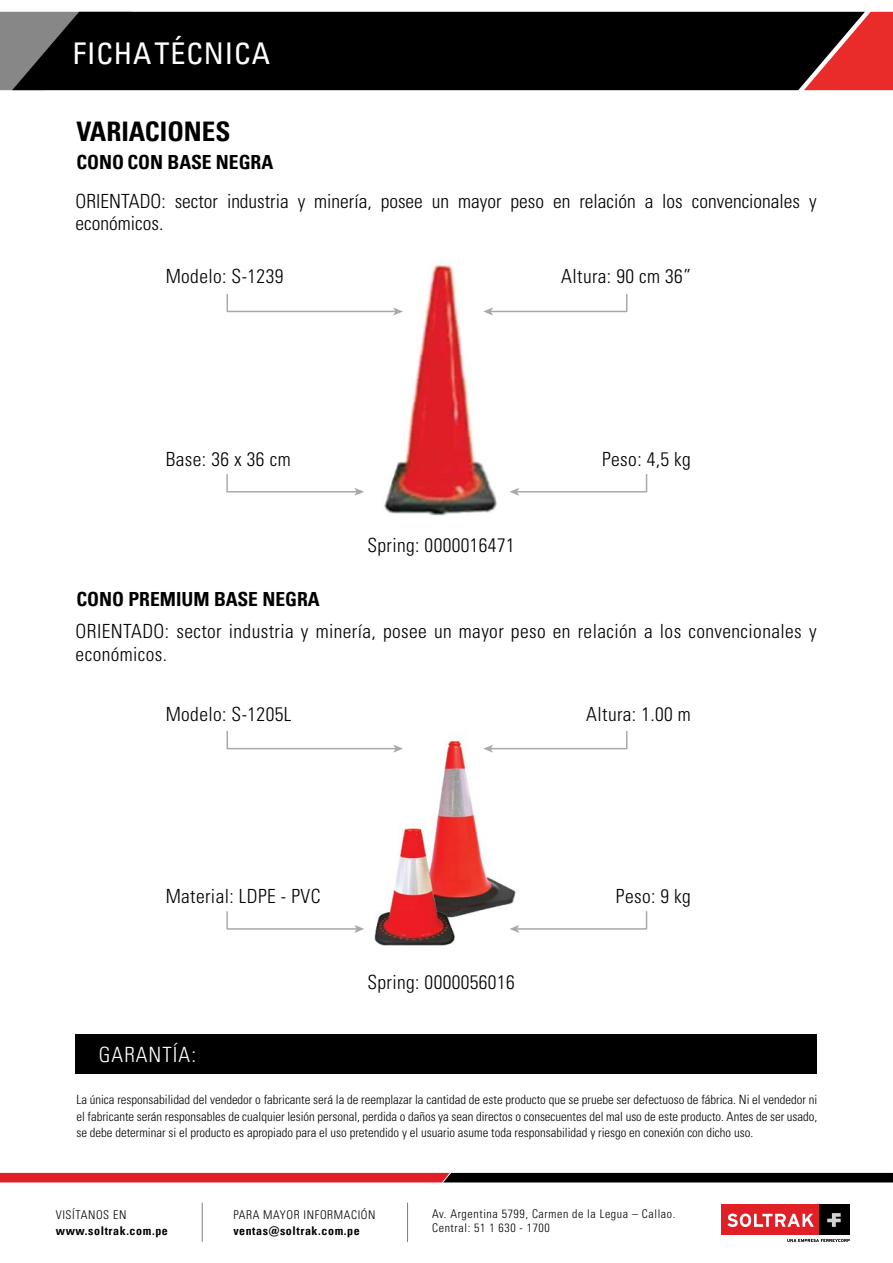
<style>
.page{position:relative;width:893px;height:1263px;background:#fff}
.page>*{position:absolute;margin:0;border:0;box-sizing:border-box;transform-origin:0 0}
.t1{font:condensed 30px "Univers";letter-spacing:.03em;color:#fff}
.t2{font:700 condensed 27px "Univers";color:#000}
.t3{font:300 condensed 21px "Univers";letter-spacing:.05em;color:#fff}
.t4{font:300 condensed 19.5px/22.5px "Univers";letter-spacing:.02em;color:#000}
.t5{font:300 condensed 19.5px/22.5px "Univers";color:#000}
.t6{font:700 condensed 19.5px "Univers";color:#000}
.t7{font:300 condensed 12.75px/16.5px "Univers";color:#000;text-align:justify}
.t8{font:300 condensed 12px "Univers";letter-spacing:.05em;color:#000}
.t9{font:700 condensed 12px "Univers";letter-spacing:.05em;color:#000}
</style>
<div class="page">
<svg style="left:0;top:12px;width:12px;height:78px"></svg>
<div style="left:12px;top:12px;width:792px;height:78px;background:#000"></div>
<svg style="left:804px;top:12px;width:89px;height:78px;background:#a12a29"></svg>
<svg style="left:0;top:1172px;width:893px;height:11px;background:#822e31"></svg>
<svg style="left:787px;top:1239px;width:63px;height:3px"></svg>
<div style="left:721px;top:1205px;width:98px;height:30px;background:#e01f26"></div>
<div style="left:819px;top:1205px;width:31px;height:30px;background:#000"></div>
<svg style="left:827px;top:1213px;width:14px;height:14px"></svg>
<svg style="left:727px;top:1213px;width:87px;height:14px"></svg>
<hr style="left:202px;top:1202px;width:1px;height:40px;background:#7d7d7d">
<hr style="left:407px;top:1202px;width:1px;height:40px;background:#7d7d7d">
<div style="left:76px;top:1034px;width:741px;height:40px;background:#000"></div>
<img style="left:384px;top:262px;width:113px;height:254px">
<svg style="left:226px;top:293px;width:177px;height:22px"></svg>
<svg style="left:483px;top:293px;width:145px;height:22px"></svg>
<svg style="left:226px;top:474px;width:138px;height:22px"></svg>
<svg style="left:509px;top:474px;width:139px;height:22px"></svg>
<img style="left:374px;top:740px;width:142px;height:206px">
<svg style="left:226px;top:730px;width:177px;height:23px"></svg>
<svg style="left:483px;top:730px;width:145px;height:23px"></svg>
<svg style="left:226px;top:911px;width:138px;height:22px"></svg>
<svg style="left:509px;top:910px;width:139px;height:23px"></svg>
<h1 class="t1" style="left:73px;top:35px;width:199px">FICHA TÉCNICA</h1>
<h2 class="t2" style="left:76px;top:115px;width:156px">VARIACIONES</h2>
<h3 class="t6" style="left:76px;top:150px;width:198px">CONO CON BASE NEGRA</h3>
<h3 class="t5" style="left:76px;top:190px;width:743px">ORIENTADO: sector industria y minería, posee un mayor peso en relación a los convencionales y económicos.</h3>
<h3 class="t4" style="left:166px;top:265px;width:119px">Modelo: S-1239</h3>
<h3 class="t4" style="left:561px;top:265px;width:131px">Altura: 90 cm 36”</h3>
<h3 class="t4" style="left:166px;top:448px;width:126px">Base: 36 x 36 cm</h3>
<h3 class="t6" style="left:76px;top:587px;width:245px">CONO PREMIUM BASE NEGRA</h3>
<h3 class="t4" style="left:367px;top:534px;width:149px">Spring: 0000016471</h3>
<h3 class="t4" style="left:602px;top:448px;width:90px">Peso: 4,5 kg</h3>
<h3 class="t4" style="left:76px;top:620px;width:742px">ORIENTADO: sector industria y minería, posee un mayor peso en relación a los convencionales y económicos.</h3>
<h3 class="t4" style="left:166px;top:702px;width:127px">Modelo: S-1205L</h3>
<h3 class="t4" style="left:166px;top:885px;width:156px">Material: LDPE - PVC</h3>
<h3 class="t3" style="left:99px;top:1042px;width:99px">GARANTÍA:</h3>
<h3 class="t4" style="left:367px;top:971px;width:149px">Spring: 0000056016</h3>
<h3 class="t4" style="left:586px;top:702px;width:106px">Altura: 1.00 m</h3>
<h3 class="t4" style="left:616px;top:885px;width:76px">Peso: 9 kg</h3>
<p class="t7" style="left:76px;top:1092px;width:742px">La única responsabilidad del vendedor o fabricante será la de reemplazar la cantidad de este producto que se pruebe ser defectuoso de fábrica. Ni el vendedor ni el fabricante serán responsables de cualquier lesión personal, perdida o daños ya sean directos o consecuentes del mal uso de este producto. Antes de ser usado, se debe determinar si el producto es apropiado para el uso pretendido y el usuario asume toda responsabilidad y riesgo en conexión con dicho uso.</p>
<p class="t8" style="left:56px;top:1207px;width:72px">VISÍTANOS EN</p>
<p class="t8" style="left:233px;top:1207px;width:144px">PARA MAYOR INFORMACIÓN</p>
<p class="t8" style="left:432px;top:1206px;width:245px">Av. Argentina 5799, Carmen de la Legua – Callao.</p>
<p class="t9" style="left:56px;top:1223px;width:114px">www.soltrak.com.pe</p>
<p class="t8" style="left:432px;top:1221px;width:119px">Central: 51 1 630 - 1700</p>
<p class="t9" style="left:233px;top:1223px;width:128px">ventas@soltrak.com.pe</p>
</div>
